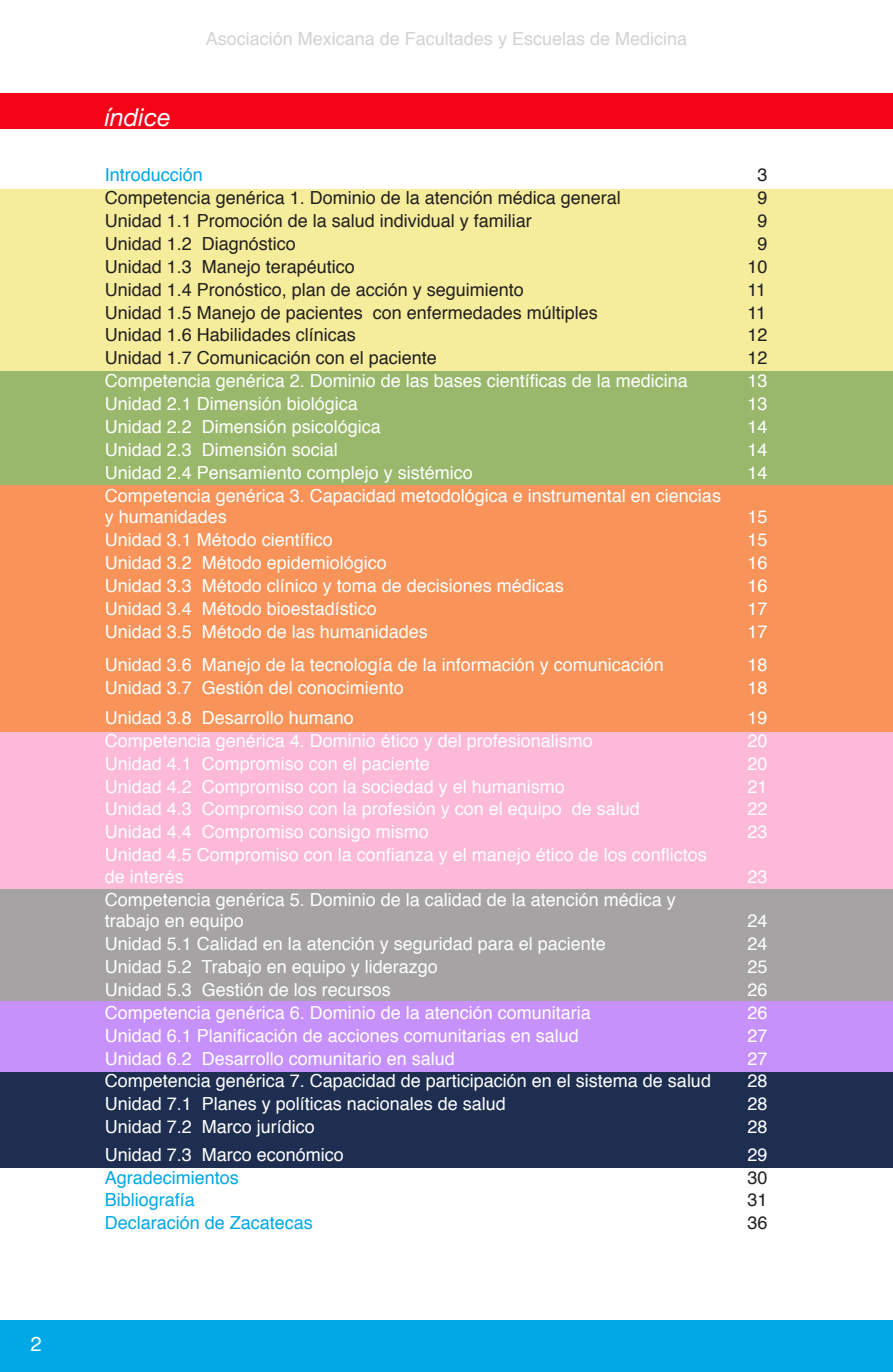
<style>
.page{position:relative;width:893px;height:1372px;background:#fff}
.page>*{position:absolute;margin:0;border:0;box-sizing:border-box;transform-origin:0 0}
.t1{font:italic 24.75px "Helvetica Neue";color:#fff}
.t2{font:20.25px "Helvetica";color:#fff}
.t3{font:18px/21.6px "Helvetica";color:#fff}
.t4{font:18px "Helvetica";color:#231f20}
.t5{font:18px "Helvetica";color:#00a8e5}
.t6{font:18px "Helvetica";color:#d1d2d4}
</style>
<div class="page">
<div style="left:0;top:189px;width:893px;height:183px;background:#f5ed9c"></div>
<div style="left:0;top:94px;width:893px;height:35px;background:#f50319"></div>
<div style="left:0;top:1320px;width:893px;height:51px;background:#00a8e5"></div>
<div style="left:0;top:371px;width:893px;height:115px;background:#99b86c"></div>
<div style="left:0;top:485px;width:893px;height:249px;background:#f89459"></div>
<div style="left:0;top:732px;width:893px;height:157px;background:#fcb9d8"></div>
<div style="left:0;top:889px;width:893px;height:112px;background:#a5a3a4"></div>
<div style="left:0;top:1000px;width:893px;height:74px;background:#c691fb"></div>
<div style="left:0;top:1072px;width:893px;height:95px;background:#1e2e50"></div>
<p class="t2" style="left:30px;top:1326px;width:13px">2</p>
<h1 class="t1" style="left:105px;top:102px;width:68px">índice</h1>
<p class="t6" style="left:206px;top:24px;width:483px">Asociación Mexicana de Facultades y Escuelas de Medicina</p>
<p class="t5" style="left:105px;top:160px;width:100px">Introducción</p>
<p class="t4" style="left:758px;top:160px;width:12px">3</p>
<p class="t4" style="left:105px;top:182px;width:518px">Competencia genérica 1. Dominio de la atención médica general</p>
<p class="t4" style="left:758px;top:182px;width:12px">9</p>
<p class="t4" style="left:105px;top:205px;width:429px">Unidad 1.1 Promoción de la salud individual y familiar</p>
<p class="t4" style="left:758px;top:205px;width:12px">9</p>
<p class="t4" style="left:105px;top:228px;width:193px">Unidad 1.2 Diagnóstico</p>
<p class="t4" style="left:758px;top:228px;width:12px">9</p>
<p class="t4" style="left:105px;top:251px;width:252px">Unidad 1.3 Manejo terapéutico</p>
<p class="t4" style="left:748px;top:251px;width:22px">10</p>
<p class="t4" style="left:105px;top:274px;width:421px">Unidad 1.4 Pronóstico, plan de acción y seguimiento</p>
<p class="t4" style="left:748px;top:274px;width:20px">11</p>
<p class="t4" style="left:105px;top:297px;width:495px">Unidad 1.5 Manejo de pacientes con enfermedades múltiples</p>
<p class="t4" style="left:748px;top:297px;width:20px">11</p>
<p class="t4" style="left:105px;top:320px;width:253px">Unidad 1.6 Habilidades clínicas</p>
<p class="t4" style="left:748px;top:320px;width:22px">12</p>
<p class="t4" style="left:105px;top:342px;width:334px">Unidad 1.7 Comunicación con el paciente</p>
<p class="t4" style="left:748px;top:342px;width:22px">12</p>
<p class="t3" style="left:105px;top:369px;width:585px">Competencia genérica 2. Dominio de las bases científicas de la medicina</p>
<p class="t3" style="left:748px;top:369px;width:22px">13</p>
<p class="t3" style="left:105px;top:392px;width:255px">Unidad 2.1 Dimensión biológica</p>
<p class="t3" style="left:748px;top:392px;width:22px">13</p>
<p class="t3" style="left:105px;top:415px;width:278px">Unidad 2.2 Dimensión psicológica</p>
<p class="t3" style="left:748px;top:415px;width:22px">14</p>
<p class="t3" style="left:105px;top:438px;width:235px">Unidad 2.3 Dimensión social</p>
<p class="t3" style="left:748px;top:438px;width:22px">14</p>
<p class="t3" style="left:105px;top:461px;width:370px">Unidad 2.4 Pensamiento complejo y sistémico</p>
<p class="t3" style="left:748px;top:461px;width:22px">14</p>
<p class="t3" style="left:105px;top:484px;width:618px">Competencia genérica 3. Capacidad metodológica e instrumental en ciencias y humanidades</p>
<p class="t3" style="left:748px;top:505px;width:22px">15</p>
<p class="t3" style="left:105px;top:528px;width:230px">Unidad 3.1 Método científico</p>
<p class="t3" style="left:748px;top:528px;width:22px">15</p>
<p class="t3" style="left:105px;top:551px;width:284px">Unidad 3.2 Método epidemiológico</p>
<p class="t3" style="left:748px;top:551px;width:22px">16</p>
<p class="t3" style="left:105px;top:574px;width:461px">Unidad 3.3 Método clínico y toma de decisiones médicas</p>
<p class="t3" style="left:748px;top:574px;width:22px">16</p>
<p class="t3" style="left:105px;top:597px;width:274px">Unidad 3.4 Método bioestadístico</p>
<p class="t3" style="left:748px;top:597px;width:22px">17</p>
<p class="t3" style="left:105px;top:620px;width:325px">Unidad 3.5 Método de las humanidades</p>
<p class="t3" style="left:748px;top:620px;width:22px">17</p>
<p class="t3" style="left:105px;top:653px;width:561px">Unidad 3.6 Manejo de la tecnología de la información y comunicación</p>
<p class="t3" style="left:748px;top:653px;width:22px">18</p>
<p class="t3" style="left:105px;top:676px;width:301px">Unidad 3.7 Gestión del conocimiento</p>
<p class="t3" style="left:748px;top:676px;width:22px">18</p>
<p class="t3" style="left:105px;top:706px;width:251px">Unidad 3.8 Desarrollo humano</p>
<p class="t3" style="left:748px;top:706px;width:22px">19</p>
<p class="t3" style="left:105px;top:729px;width:490px">Competencia genérica 4. Dominio ético y del profesionalismo</p>
<p class="t3" style="left:748px;top:729px;width:22px">20</p>
<p class="t3" style="left:105px;top:752px;width:327px">Unidad 4.1 Compromiso con el paciente</p>
<p class="t3" style="left:748px;top:752px;width:22px">20</p>
<p class="t3" style="left:105px;top:774px;width:462px">Unidad 4.2 Compromiso con la sociedad y el humanismo</p>
<p class="t3" style="left:748px;top:774px;width:22px">21</p>
<p class="t3" style="left:105px;top:797px;width:537px">Unidad 4.3 Compromiso con la profesión y con el equipo de salud</p>
<p class="t3" style="left:748px;top:797px;width:22px">22</p>
<p class="t3" style="left:105px;top:820px;width:326px">Unidad 4.4 Compromiso consigo mismo</p>
<p class="t3" style="left:748px;top:820px;width:22px">23</p>
<p class="t3" style="left:105px;top:843px;width:604px">Unidad 4.5 Compromiso con la confianza y el manejo ético de los conflictos de interés</p>
<p class="t3" style="left:748px;top:865px;width:22px">23</p>
<p class="t3" style="left:105px;top:888px;width:573px">Competencia genérica 5. Dominio de la calidad de la atención médica y trabajo en equipo</p>
<p class="t3" style="left:748px;top:909px;width:22px">24</p>
<p class="t3" style="left:105px;top:932px;width:503px">Unidad 5.1 Calidad en la atención y seguridad para el paciente</p>
<p class="t3" style="left:748px;top:932px;width:22px">24</p>
<p class="t3" style="left:105px;top:955px;width:335px">Unidad 5.2 Trabajo en equipo y liderazgo</p>
<p class="t3" style="left:748px;top:955px;width:22px">25</p>
<p class="t3" style="left:105px;top:978px;width:288px">Unidad 5.3 Gestión de los recursos</p>
<p class="t3" style="left:748px;top:978px;width:22px">26</p>
<p class="t3" style="left:105px;top:1001px;width:488px">Competencia genérica 6. Dominio de la atención comunitaria</p>
<p class="t3" style="left:748px;top:1001px;width:22px">26</p>
<p class="t3" style="left:105px;top:1023px;width:476px">Unidad 6.1 Planificación de acciones comunitarias en salud</p>
<p class="t3" style="left:748px;top:1023px;width:22px">27</p>
<p class="t3" style="left:105px;top:1046px;width:352px">Unidad 6.2 Desarrollo comunitario en salud</p>
<p class="t3" style="left:748px;top:1046px;width:22px">27</p>
<p class="t3" style="left:105px;top:1069px;width:608px">Competencia genérica 7. Capacidad de participación en el sistema de salud</p>
<p class="t3" style="left:748px;top:1069px;width:22px">28</p>
<p class="t3" style="left:105px;top:1092px;width:403px">Unidad 7.1 Planes y políticas nacionales de salud</p>
<p class="t3" style="left:748px;top:1092px;width:22px">28</p>
<p class="t3" style="left:105px;top:1115px;width:212px">Unidad 7.2 Marco jurídico</p>
<p class="t3" style="left:748px;top:1115px;width:22px">28</p>
<p class="t3" style="left:105px;top:1142px;width:241px">Unidad 7.3 Marco económico</p>
<p class="t3" style="left:748px;top:1142px;width:22px">29</p>
<p class="t5" style="left:105px;top:1161px;width:136px">Agradecimientos</p>
<p class="t4" style="left:748px;top:1161px;width:22px">30</p>
<p class="t5" style="left:105px;top:1184px;width:92px">Bibliografía</p>
<p class="t4" style="left:748px;top:1184px;width:22px">31</p>
<p class="t5" style="left:105px;top:1207px;width:210px">Declaración de Zacatecas</p>
<p class="t4" style="left:748px;top:1207px;width:22px">36</p>
</div>
